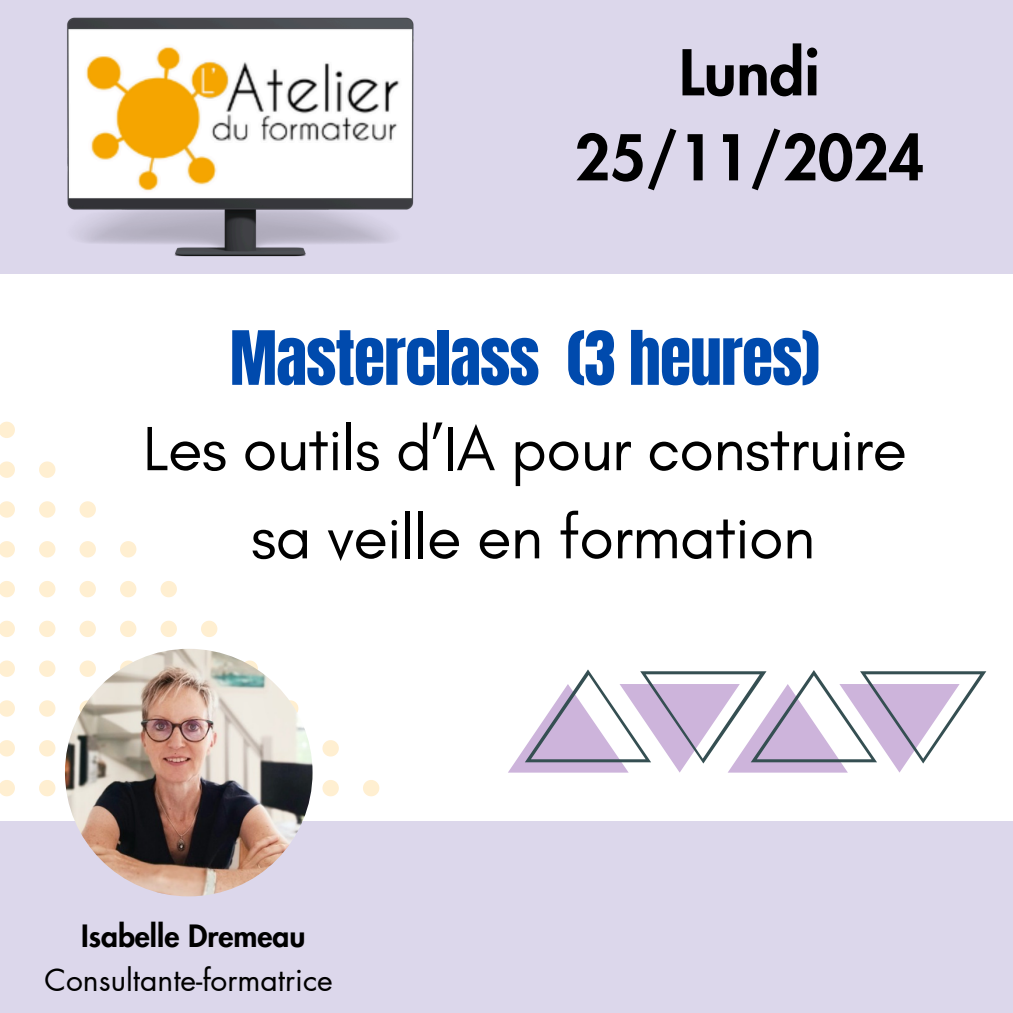
<style>
.page{position:relative;width:1013px;height:1013px;background:#fff}
.page>*{position:absolute;margin:0;border:0;box-sizing:border-box;transform-origin:0 0}
.t1{font:63.5px/86.8px "Glacial Indifference";letter-spacing:-.015em;color:#000;text-align:center}
.t2{font:800 61.25px/85px "Futura LT Pro";color:#000;text-align:center}
.t3{font:30px "Futura LT Pro";color:#000}
.t4{font:800 30px "Futura LT Pro";color:#000}
.s1{font-family:"Anton";color:#004aad}
</style>
<div class="page">
<svg style="left:0;top:421px;width:15px;height:17px"></svg>
<svg style="left:0;top:461px;width:15px;height:17px"></svg>
<svg style="left:39px;top:461px;width:16px;height:17px"></svg>
<svg style="left:0;top:501px;width:15px;height:16px"></svg>
<svg style="left:39px;top:501px;width:16px;height:16px"></svg>
<svg style="left:79px;top:501px;width:17px;height:16px"></svg>
<svg style="left:0;top:541px;width:15px;height:16px"></svg>
<svg style="left:39px;top:541px;width:16px;height:16px"></svg>
<svg style="left:79px;top:541px;width:17px;height:16px"></svg>
<svg style="left:120px;top:541px;width:16px;height:16px"></svg>
<svg style="left:0;top:581px;width:15px;height:16px"></svg>
<svg style="left:39px;top:581px;width:16px;height:16px"></svg>
<svg style="left:79px;top:581px;width:17px;height:16px"></svg>
<svg style="left:120px;top:581px;width:16px;height:16px"></svg>
<svg style="left:160px;top:581px;width:17px;height:16px"></svg>
<svg style="left:0;top:620px;width:15px;height:17px"></svg>
<svg style="left:39px;top:620px;width:16px;height:17px"></svg>
<svg style="left:79px;top:620px;width:17px;height:17px"></svg>
<svg style="left:120px;top:620px;width:16px;height:17px"></svg>
<svg style="left:160px;top:620px;width:17px;height:17px"></svg>
<svg style="left:201px;top:620px;width:16px;height:17px"></svg>
<svg style="left:0;top:660px;width:15px;height:17px"></svg>
<svg style="left:39px;top:660px;width:16px;height:17px"></svg>
<svg style="left:79px;top:660px;width:17px;height:17px"></svg>
<svg style="left:120px;top:660px;width:12px;height:8px"></svg>
<svg style="left:245px;top:660px;width:13px;height:9px"></svg>
<svg style="left:0;top:700px;width:15px;height:16px"></svg>
<svg style="left:39px;top:700px;width:16px;height:16px"></svg>
<svg style="left:79px;top:700px;width:9px;height:12px"></svg>
<svg style="left:289px;top:700px;width:9px;height:13px"></svg>
<svg style="left:0;top:740px;width:15px;height:16px"></svg>
<svg style="left:39px;top:740px;width:16px;height:16px"></svg>
<svg style="left:322px;top:740px;width:17px;height:16px"></svg>
<svg style="left:0;top:780px;width:15px;height:16px"></svg>
<svg style="left:39px;top:780px;width:16px;height:16px"></svg>
<svg style="left:322px;top:780px;width:17px;height:16px"></svg>
<svg style="left:363px;top:780px;width:16px;height:16px"></svg>
<div style="left:0;top:0;width:1012px;height:274px;background:#dcd7eb"></div>
<div style="left:0;top:821px;width:1012px;height:191px;background:#dcd7eb"></div>
<img style="left:65px;top:648px;width:247px;height:248px;border-radius:50%">
<img style="left:67px;top:18px;width:347px;height:238px">
<svg style="left:508px;top:669px;width:478px;height:103px"></svg>
<h2 class="t2" style="left:574px;top:33px;width:351px">Lundi<br>25/11/2024</h2>
<h1 class="t1" style="left:143px;top:319px;width:765px"><span class="s1">Masterclass (3 heures)<br></span>Les outils d’IA pour construire sa veille en formation</h1>
<p class="t4" style="left:81px;top:922px;width:226px">Isabelle Dremeau</p>
<p class="t3" style="left:45px;top:966px;width:290px">Consultante-formatrice</p>
</div>
